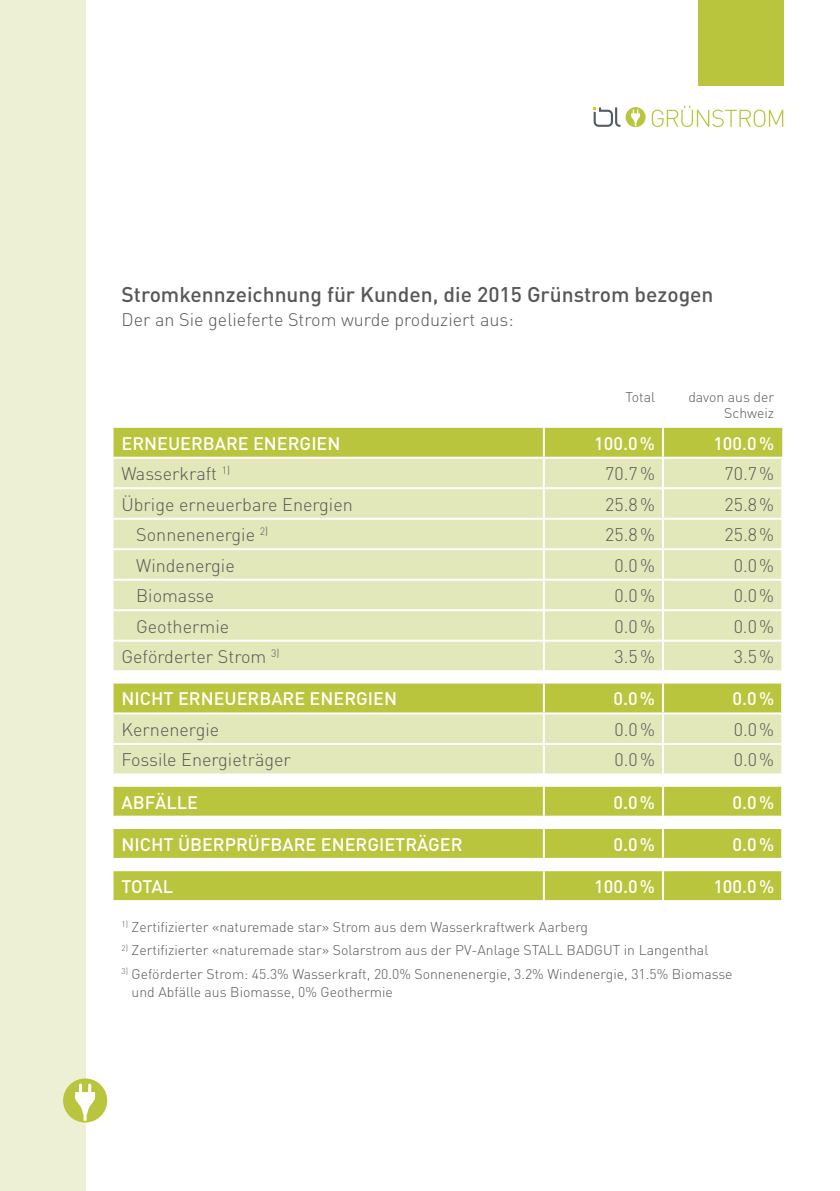
<style>
.page{position:relative;width:840px;height:1191px;background:#fff}
.page>*{position:absolute;margin:0;border:0;box-sizing:border-box;transform-origin:0 0}
.t1{font:500 21px "DIN";color:#575756}
.t2{font:300 18px "DIN";color:#575756}
.t3{font:500 18px "DIN";color:#fff}
.t4{font:300 14px/16px "DIN";color:#575756;text-align:right}
</style>
<div class="page">
<div style="left:0;top:0;width:85px;height:1191px;background:#eef0d5"></div>
<div style="left:63px;top:1078px;width:44px;height:44px;background:#b9c53c;border-radius:50%"></div>
<svg style="left:75px;top:1083px;width:20px;height:37px"></svg>
<svg style="left:593px;top:107px;width:27px;height:20px"></svg>
<svg style="left:625px;top:107px;width:20px;height:20px"></svg>
<svg style="left:630px;top:109px;width:9px;height:17px"></svg>
<svg style="left:651px;top:106px;width:131px;height:21px"></svg>
<div style="left:698px;top:0;width:85px;height:85px;background:#b9c53c"></div>
<svg style="left:113px;top:428px;width:668px;height:472px;fill:#b9c53c"></svg>
<svg style="left:113px;top:459px;width:667px;height:314px;background:#dfe5b0"></svg>
<hr style="left:542px;top:428px;width:2px;height:29px;background:#fff">
<hr style="left:661px;top:428px;width:2px;height:29px;background:#fff">
<hr style="left:113px;top:457px;width:549px;height:2px;background:#fff">
<hr style="left:542px;top:459px;width:2px;height:28px;background:#fff">
<hr style="left:662px;top:457px;width:120px;height:2px;background:#fff">
<hr style="left:661px;top:459px;width:2px;height:28px;background:#fff">
<hr style="left:780px;top:459px;width:2px;height:28px;background:#fff">
<hr style="left:113px;top:487px;width:549px;height:2px;background:#fff">
<hr style="left:542px;top:489px;width:2px;height:29px;background:#fff">
<hr style="left:662px;top:487px;width:120px;height:2px;background:#fff">
<hr style="left:661px;top:489px;width:2px;height:29px;background:#fff">
<hr style="left:780px;top:489px;width:2px;height:29px;background:#fff">
<hr style="left:113px;top:518px;width:549px;height:2px;background:#fff">
<hr style="left:542px;top:520px;width:2px;height:28px;background:#fff">
<hr style="left:662px;top:518px;width:120px;height:2px;background:#fff">
<hr style="left:661px;top:520px;width:2px;height:28px;background:#fff">
<hr style="left:780px;top:520px;width:2px;height:28px;background:#fff">
<hr style="left:113px;top:548px;width:549px;height:2px;background:#fff">
<hr style="left:542px;top:550px;width:2px;height:29px;background:#fff">
<hr style="left:662px;top:548px;width:120px;height:2px;background:#fff">
<hr style="left:661px;top:550px;width:2px;height:29px;background:#fff">
<hr style="left:780px;top:550px;width:2px;height:29px;background:#fff">
<hr style="left:113px;top:579px;width:549px;height:2px;background:#fff">
<hr style="left:542px;top:581px;width:2px;height:28px;background:#fff">
<hr style="left:662px;top:579px;width:120px;height:2px;background:#fff">
<hr style="left:661px;top:581px;width:2px;height:28px;background:#fff">
<hr style="left:780px;top:581px;width:2px;height:28px;background:#fff">
<hr style="left:113px;top:609px;width:549px;height:2px;background:#fff">
<hr style="left:542px;top:611px;width:2px;height:28px;background:#fff">
<hr style="left:662px;top:609px;width:120px;height:2px;background:#fff">
<hr style="left:661px;top:611px;width:2px;height:28px;background:#fff">
<hr style="left:780px;top:611px;width:2px;height:28px;background:#fff">
<hr style="left:113px;top:639px;width:549px;height:2px;background:#fff">
<hr style="left:542px;top:641px;width:2px;height:29px;background:#fff">
<hr style="left:662px;top:639px;width:120px;height:2px;background:#fff">
<hr style="left:661px;top:641px;width:2px;height:29px;background:#fff">
<hr style="left:780px;top:641px;width:2px;height:29px;background:#fff">
<hr style="left:113px;top:670px;width:549px;height:2px;background:#fff">
<svg style="left:542px;top:672px;width:2px;height:9px"></svg>
<hr style="left:662px;top:670px;width:120px;height:2px;background:#fff">
<svg style="left:661px;top:672px;width:2px;height:9px"></svg>
<hr style="left:113px;top:681px;width:549px;height:2px;background:#fff">
<hr style="left:542px;top:683px;width:2px;height:29px;background:#fff">
<hr style="left:662px;top:681px;width:120px;height:2px;background:#fff">
<hr style="left:661px;top:683px;width:2px;height:29px;background:#fff">
<hr style="left:780px;top:683px;width:2px;height:29px;background:#fff">
<hr style="left:113px;top:712px;width:549px;height:2px;background:#fff">
<hr style="left:542px;top:714px;width:2px;height:29px;background:#fff">
<hr style="left:662px;top:712px;width:120px;height:2px;background:#fff">
<hr style="left:661px;top:714px;width:2px;height:29px;background:#fff">
<hr style="left:780px;top:714px;width:2px;height:29px;background:#fff">
<hr style="left:113px;top:743px;width:549px;height:2px;background:#fff">
<hr style="left:542px;top:745px;width:2px;height:28px;background:#fff">
<hr style="left:662px;top:743px;width:120px;height:2px;background:#fff">
<hr style="left:661px;top:745px;width:2px;height:28px;background:#fff">
<hr style="left:780px;top:745px;width:2px;height:28px;background:#fff">
<hr style="left:113px;top:773px;width:549px;height:2px;background:#fff">
<svg style="left:542px;top:775px;width:2px;height:10px"></svg>
<hr style="left:662px;top:773px;width:120px;height:2px;background:#fff">
<svg style="left:661px;top:775px;width:2px;height:10px"></svg>
<hr style="left:113px;top:785px;width:549px;height:2px;background:#fff">
<hr style="left:542px;top:787px;width:2px;height:28px;background:#fff">
<hr style="left:662px;top:785px;width:120px;height:2px;background:#fff">
<hr style="left:661px;top:787px;width:2px;height:28px;background:#fff">
<hr style="left:780px;top:787px;width:2px;height:28px;background:#fff">
<hr style="left:113px;top:815px;width:549px;height:2px;background:#fff">
<svg style="left:542px;top:817px;width:2px;height:10px"></svg>
<hr style="left:662px;top:815px;width:120px;height:2px;background:#fff">
<svg style="left:661px;top:817px;width:2px;height:10px"></svg>
<hr style="left:113px;top:827px;width:549px;height:2px;background:#fff">
<hr style="left:542px;top:829px;width:2px;height:29px;background:#fff">
<hr style="left:662px;top:827px;width:120px;height:2px;background:#fff">
<hr style="left:661px;top:829px;width:2px;height:29px;background:#fff">
<hr style="left:780px;top:829px;width:2px;height:29px;background:#fff">
<hr style="left:113px;top:858px;width:549px;height:2px;background:#fff">
<svg style="left:542px;top:860px;width:2px;height:9px"></svg>
<hr style="left:662px;top:858px;width:120px;height:2px;background:#fff">
<svg style="left:661px;top:860px;width:2px;height:9px"></svg>
<hr style="left:113px;top:869px;width:549px;height:2px;background:#fff">
<hr style="left:542px;top:871px;width:2px;height:29px;background:#fff">
<hr style="left:662px;top:869px;width:120px;height:2px;background:#fff">
<hr style="left:661px;top:871px;width:2px;height:29px;background:#fff">
<hr style="left:780px;top:871px;width:2px;height:29px;background:#fff">
<h1 class="t1" style="left:121px;top:287px;width:593px">Stromkennzeichnung für Kunden, die 2015 Grünstrom bezogen</h1>
<p class="t2" style="left:121px;top:313px;width:393px">Der an Sie gelieferte Strom wurde produziert aus:</p>
<p class="t4" style="left:625px;top:391px;width:31px">Total</p>
<p class="t4" style="left:688px;top:391px;width:87px">davon aus der<br>Schweiz</p>
<p class="t3" style="left:121px;top:437px;width:220px">ERNEUERBARE ENERGIEN</p>
<p class="t3" style="left:594px;top:437px;width:62px">100.0 %</p>
<p class="t3" style="left:713px;top:437px;width:62px">100.0 %</p>
<p class="t2" style="left:121px;top:467px;width:110px">Wasserkraft <sup>1)</sup></p>
<p class="t2" style="left:605px;top:467px;width:51px">70.7 %</p>
<p class="t2" style="left:724px;top:467px;width:51px">70.7 %</p>
<p class="t2" style="left:121px;top:498px;width:233px">Übrige erneuerbare Energien</p>
<p class="t2" style="left:605px;top:498px;width:51px">25.8 %</p>
<p class="t2" style="left:724px;top:498px;width:51px">25.8 %</p>
<p class="t2" style="left:136px;top:528px;width:133px">Sonnenenergie <sup>2)</sup></p>
<p class="t2" style="left:605px;top:528px;width:51px">25.8 %</p>
<p class="t2" style="left:724px;top:528px;width:51px">25.8 %</p>
<p class="t2" style="left:136px;top:559px;width:100px">Windenergie</p>
<p class="t2" style="left:614px;top:559px;width:42px">0.0 %</p>
<p class="t2" style="left:733px;top:559px;width:42px">0.0 %</p>
<p class="t2" style="left:136px;top:589px;width:80px">Biomasse</p>
<p class="t2" style="left:614px;top:589px;width:42px">0.0 %</p>
<p class="t2" style="left:733px;top:589px;width:42px">0.0 %</p>
<p class="t2" style="left:136px;top:620px;width:94px">Geothermie</p>
<p class="t2" style="left:614px;top:620px;width:42px">0.0 %</p>
<p class="t2" style="left:733px;top:620px;width:42px">0.0 %</p>
<p class="t2" style="left:121px;top:650px;width:159px">Geförderter Strom <sup>3)</sup></p>
<p class="t2" style="left:614px;top:650px;width:42px">3.5 %</p>
<p class="t2" style="left:733px;top:650px;width:42px">3.5 %</p>
<p class="t3" style="left:121px;top:692px;width:277px">NICHT ERNEUERBARE ENERGIEN</p>
<p class="t3" style="left:613px;top:692px;width:43px">0.0 %</p>
<p class="t3" style="left:732px;top:692px;width:43px">0.0 %</p>
<p class="t2" style="left:121px;top:723px;width:99px">Kernenergie</p>
<p class="t2" style="left:614px;top:723px;width:42px">0.0 %</p>
<p class="t2" style="left:733px;top:723px;width:42px">0.0 %</p>
<p class="t2" style="left:121px;top:753px;width:171px">Fossile Energieträger</p>
<p class="t2" style="left:614px;top:753px;width:42px">0.0 %</p>
<p class="t2" style="left:733px;top:753px;width:42px">0.0 %</p>
<p class="t3" style="left:121px;top:796px;width:78px">ABFÄLLE</p>
<p class="t3" style="left:613px;top:796px;width:43px">0.0 %</p>
<p class="t3" style="left:732px;top:796px;width:43px">0.0 %</p>
<p class="t3" style="left:121px;top:838px;width:342px">NICHT ÜBERPRÜFBARE ENERGIETRÄGER</p>
<p class="t3" style="left:613px;top:838px;width:43px">0.0 %</p>
<p class="t3" style="left:732px;top:838px;width:43px">0.0 %</p>
<p class="t3" style="left:121px;top:880px;width:53px">TOTAL</p>
<p class="t3" style="left:594px;top:880px;width:62px">100.0 %</p>
<p class="t3" style="left:713px;top:880px;width:62px">100.0 %</p>
<p class="t4" style="left:121px;top:920px;width:468px"><sup>1)</sup> Zertifizierter «naturemade star» Strom aus dem Wasserkraftwerk Aarberg</p>
<p class="t4" style="left:121px;top:944px;width:588px"><sup>2)</sup> Zertifizierter «naturemade star» Solarstrom aus der PV-Anlage STALL BADGUT in Langenthal</p>
<p class="t4" style="left:131px;top:966px;width:602px;line-height:18px;text-align:left;text-indent:-10px"><sup>3)</sup> Geförderter Strom: 45.3% Wasserkraft, 20.0% Sonnenenergie, 3.2% Windenergie, 31.5% Biomasse und Abfälle aus Biomasse, 0% Geothermie</p>
</div>
